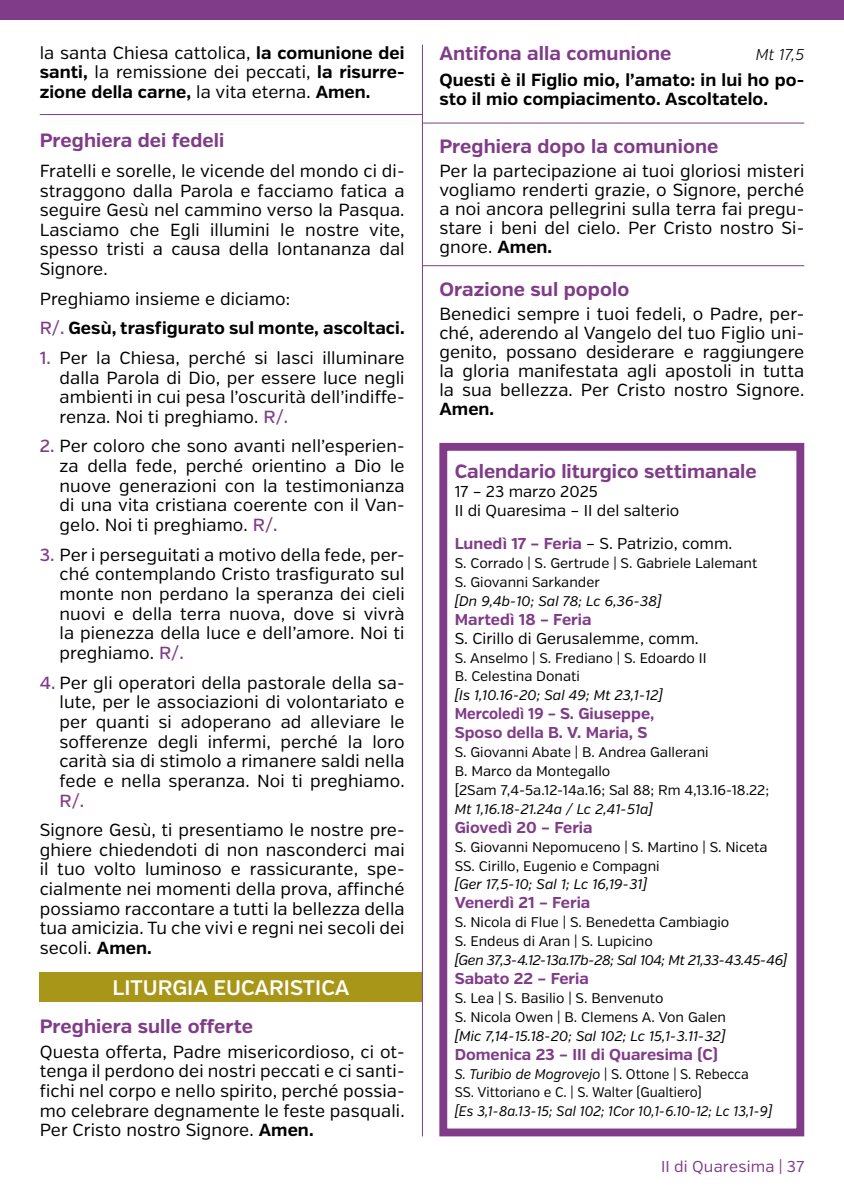
<style>
.page{position:relative;width:844px;height:1191px;background:#fff}
.page>*{position:absolute;margin:0;border:0;box-sizing:border-box;transform-origin:0 0}
.t1{font:600 21px "Verb";color:#fff}
.t2{font:700 19.25px "Verb";letter-spacing:.005em;color:#803c88}
.t3{font:17.5px/19.6px "Verb";letter-spacing:.005em;color:#000;text-align:justify}
.t4{font:700 17.5px/29.6px "Verb";letter-spacing:.005em;color:#000}
.t5{font:500 17.5px "Verb";color:#803c88}
.t6{font:15.75px/18.9px "Verb";color:#000}
.t7{font:700 15.75px "Verb";color:#803c88}
.t8{font:700 15.75px/18.9px "Verb";color:#803c88;scale:.93 1}
.t9{font:15.75px "Verb";letter-spacing:.01em;color:#803c88}
.t10{font:italic 300 15.75px "Verb";color:#000}
.t11{font:14px/18.9px "Verb";color:#000}
.t12{font:italic 14px "Verb";color:#000}
.t13{font:14px/18.9px "Verb";color:#000;scale:.95 1}
.t14{font:italic 14px "Verb";letter-spacing:-.03em;color:#000}
.t15{font:italic 14px "Verb";color:#000;scale:.95 1}
.s1{font-weight:700}
.s2{font-weight:400}
.s3{font-weight:500;color:#803c88}
.s4{font-weight:700;color:#803c88}
.s5{font-style:italic}
</style>
<div class="page">
<hr style="left:40px;top:114px;width:382px;height:1px;background:#803c88">
<div style="left:40px;top:972px;width:382px;height:30px;background:#a89618"></div>
<hr style="left:422px;top:123px;width:382px;height:1px;background:#803c88">
<hr style="left:422px;top:265px;width:382px;height:1px;background:#803c88">
<div style="left:0;top:0;width:843px;height:20px;background:#803c88"></div>
<hr style="left:422px;top:45px;width:1px;height:1091px;background:#803c88">
<div style="left:439px;top:443px;width:365px;height:693px;border:8px solid #803c88"></div>
<p class="t3" style="left:40px;top:43px;width:366px">la santa Chiesa cattolica, <span class="s1">la comunione dei santi,</span> la remissione dei peccati, <span class="s1">la risurre&shy;zione della carne,</span> la vita eterna. <span class="s1">Amen.</span></p>
<p class="t2" style="left:40px;top:129px;width:186px">Preghiera dei fedeli</p>
<p class="t3" style="left:40px;top:161px;width:366px">Fratelli e sorelle, le vicende del mondo ci di&shy;straggono dalla Parola e facciamo fatica a seguire Gesù nel cammino verso la Pasqua.<br>Lasciamo che Egli illumini le nostre vite, spesso tristi a causa della lontananza dal Signore.</p>
<p class="t4" style="left:40px;top:284px;width:366px"><span class="s2">Preghiamo insieme e diciamo:<br></span><span class="s3">R/.</span> Gesù, trasfigurato sul monte, ascoltaci.</p>
<p class="t3" style="left:60px;top:348px;width:346px;text-indent:-20px"><span class="s3">1.</span> Per la Chiesa, perché si lasci illuminare dalla Parola di Dio, per essere luce negli ambienti in cui pesa l’oscurità dell’indiffe&shy;renza. Noi ti preghiamo. <span class="s3">R/.</span></p>
<p class="t3" style="left:60px;top:437px;width:346px;text-indent:-20px"><span class="s3">2.</span> Per coloro che sono avanti nell’esperien&shy;za della fede, perché orientino a Dio le nuove generazioni con la testimonianza di una vita cristiana coerente con il Van&shy;gelo. Noi ti preghiamo. <span class="s3">R/.</span></p>
<p class="t3" style="left:60px;top:545px;width:346px;text-indent:-20px"><span class="s3">3.</span> Per i perseguitati a motivo della fede, per&shy;ché contemplando Cristo trasfigurato sul monte non perdano la speranza dei cieli nuovi e della terra nuova, dove si vivrà la pienezza della luce e dell’amore. Noi ti preghiamo. <span class="s3">R/.</span></p>
<p class="t3" style="left:60px;top:673px;width:346px;text-indent:-20px"><span class="s3">4.</span> Per gli operatori della pastorale della sa&shy;lute, per le associazioni di volontariato e per quanti si adoperano ad alleviare le sofferenze degli infermi, perché la loro carità sia di stimolo a rimanere saldi nella fede e nella speranza. Noi ti preghiamo.</p>
<p class="t5" style="left:60px;top:790px;width:26px">R/.</p>
<p class="t3" style="left:40px;top:820px;width:366px">Signore Gesù, ti presentiamo le nostre pre&shy;ghiere chiedendoti di non nasconderci mai il tuo volto luminoso e rassicurante, spe&shy;cialmente nei momenti della prova, affinché possiamo raccontare a tutti la bellezza della tua amicizia. Tu che vivi e regni nei secoli dei secoli. <span class="s1">Amen.</span></p>
<p class="t1" style="left:113px;top:974px;width:238px">LITURGIA EUCARISTICA</p>
<p class="t2" style="left:40px;top:1014px;width:215px">Preghiera sulle offerte</p>
<p class="t3" style="left:40px;top:1042px;width:366px">Questa offerta, Padre misericordioso, ci ot&shy;tenga il perdono dei nostri peccati e ci santi&shy;fichi nel corpo e nello spirito, perché possia&shy;mo celebrare degnamente le feste pasquali.<br>Per Cristo nostro Signore. <span class="s1">Amen.</span></p>
<p class="t2" style="left:439px;top:42px;width:233px">Antifona alla comunione</p>
<p class="t10" style="left:755px;top:45px;width:50px">Mt 17,5</p>
<p class="t4" style="left:439px;top:71px;width:366px;line-height:18.9px">Questi è il Figlio mio, l’amato: in lui ho po&shy;sto il mio compiacimento. Ascoltatelo.</p>
<p class="t2" style="left:439px;top:135px;width:280px">Preghiera dopo la comunione</p>
<p class="t3" style="left:439px;top:162px;width:366px;line-height:18.9px">Per la partecipazione ai tuoi gloriosi misteri vogliamo renderti grazie, o Signore, perché a noi ancora pellegrini sulla terra fai pregu&shy;stare i beni del cielo. Per Cristo nostro Si&shy;gnore. <span class="s1">Amen.</span></p>
<p class="t2" style="left:439px;top:277px;width:191px">Orazione sul popolo</p>
<p class="t3" style="left:439px;top:304px;width:366px;line-height:18.9px">Benedici sempre i tuoi fedeli, o Padre, per&shy;ché, aderendo al Vangelo del tuo Figlio uni&shy;genito, possano desiderare e raggiungere la gloria manifestata agli apostoli in tutta la sua bellezza. Per Cristo nostro Signore.</p>
<p class="t4" style="left:439px;top:394px;width:56px">Amen.</p>
<p class="t2" style="left:454px;top:460px;width:303px">Calendario liturgico settimanale</p>
<p class="t6" style="left:454px;top:482px;width:226px">17 – 23 marzo 2025<br>II di Quaresima – II del salterio</p>
<p class="t6" style="left:454px;top:534px;width:279px"><span class="s4">Lunedì 17 – Feria</span> – S. Patrizio, comm.</p>
<p class="t11" style="left:454px;top:554px;width:304px">S. Corrado | S. Gertrude | S. Gabriele Lalemant<br>S. Giovanni Sarkander</p>
<p class="t12" style="left:454px;top:592px;width:208px">[Dn 9,4b-10; Sal 78; Lc 6,36-38]</p>
<p class="t7" style="left:454px;top:609px;width:138px">Martedì 18 – Feria</p>
<p class="t6" style="left:454px;top:629px;width:245px">S. Cirillo di Gerusalemme, comm.</p>
<p class="t11" style="left:454px;top:648px;width:253px">S. Anselmo | S. Frediano | S. Edoardo II<br>B. Celestina Donati</p>
<p class="t12" style="left:454px;top:687px;width:210px">[Is 1,10.16-20; Sal 49; Mt 23,1-12]</p>
<p class="t8" style="left:454px;top:704px;width:216px">Mercoledì 19 – S. Giuseppe,<br>Sposo della B. V. Maria, S</p>
<p class="t11" style="left:454px;top:743px;width:316px">S. Giovanni Abate | B. Andrea Gallerani<br>B. Marco da Montegallo<br>[2Sam 7,4-5a.12-14a.16; Sal 88; Rm 4,13.16-18.22;</p>
<p class="t12" style="left:454px;top:800px;width:200px">Mt 1,16.18-21.24a / Lc 2,41-51a]</p>
<p class="t7" style="left:454px;top:817px;width:139px">Giovedì 20 – Feria</p>
<p class="t11" style="left:454px;top:837px;width:314px">S. Giovanni Nepomuceno | S. Martino | S. Niceta<br>SS. Cirillo, Eugenio e Compagni</p>
<p class="t12" style="left:454px;top:876px;width:194px">[Ger 17,5-10; Sal 1; Lc 16,19-31]</p>
<p class="t7" style="left:454px;top:893px;width:137px">Venerdì 21 – Feria</p>
<p class="t11" style="left:454px;top:913px;width:276px">S. Nicola di Flue | S. Benedetta Cambiagio<br>S. Endeus di Aran | S. Lupicino</p>
<p class="t14" style="left:454px;top:951px;width:334px">[Gen 37,3-4.12-13a.17b-28; Sal 104; Mt 21,33-43.45-46]</p>
<p class="t7" style="left:454px;top:969px;width:136px">Sabato 22 – Feria</p>
<p class="t11" style="left:454px;top:988px;width:273px">S. Lea | S. Basilio | S. Benvenuto<br>S. Nicola Owen | B. Clemens A. Von Galen</p>
<p class="t12" style="left:454px;top:1027px;width:272px">[Mic 7,14-15.18-20; Sal 102; Lc 15,1-3.11-32]</p>
<p class="t7" style="left:454px;top:1044px;width:264px">Domenica 23 – III di Quaresima (C)</p>
<p class="t13" style="left:454px;top:1064px;width:311px"><span class="s5">S. Turibio de Mogrovejo</span> | S. Ottone | S. Rebecca<br>SS. Vittoriano e C. | S. Walter (Gualtiero)</p>
<p class="t15" style="left:454px;top:1103px;width:335px">[Es 3,1-8a.13-15; Sal 102; 1Cor 10,1-6.10-12; Lc 13,1-9]</p>
<p class="t9" style="left:660px;top:1157px;width:145px">II di Quaresima | 37</p>
</div>
